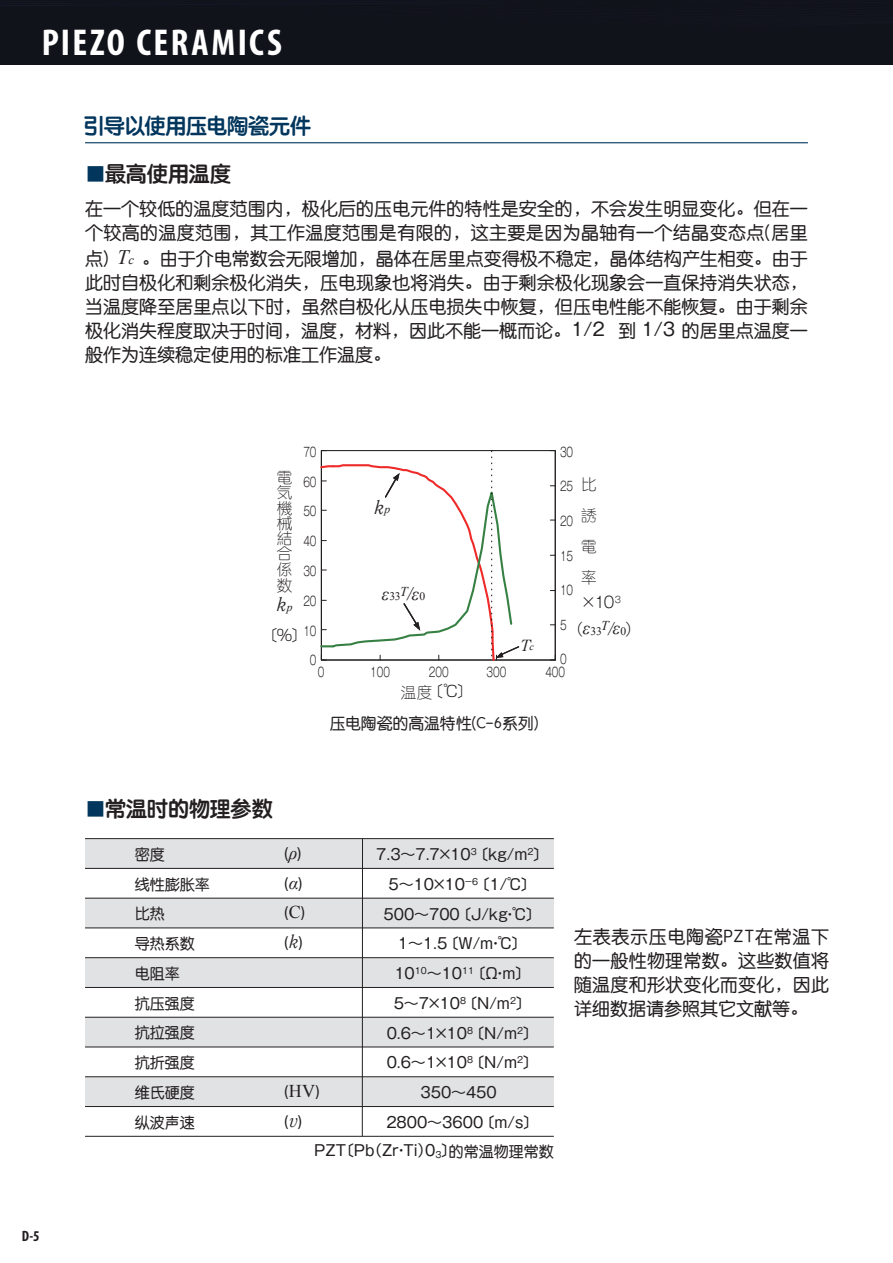
<style>
.page{position:relative;width:893px;height:1263px;background:#fff}
.page>*{position:absolute;margin:0;border:0;box-sizing:border-box;transform-origin:0 0}
.t1{font:700 condensed 37.5px "Myriad Pro";letter-spacing:.065em;color:#fff}
.t2{font:21px "ST Yuanti SC Bold";letter-spacing:-.005em;color:#231f20}
.t3{font:21px "ST Yuanti SC Bold";letter-spacing:-.01em;color:#02365c}
.t4{font:italic 18.45px "Times New Roman";color:#231f20}
.t5{font:italic 18.45px "MOG Century Old";color:#231f20}
.t6{font:18px/24px "ST Yuanti SC Regular";letter-spacing:.005em;color:#231f20;text-align:justify}
.t7{font:15.75px "ST Yuanti SC Regular";letter-spacing:.005em;color:#231f20}
.t8{font:15.45px/15.5px "ST Yuanti SC Light";color:#231f20;text-align:justify}
.t9{font:300 15.45px "Shin Go Pro";color:#231f20}
.t10{font:300 15.45px "Gothic MB101 Pro";color:#231f20}
.t11{font:italic 15.45px "MOG Century Old";color:#231f20}
.t12{font:15px/29.7px "Gothic MB101 Pro";color:#231f20;text-align:center}
.t13{font:15px/29.7px "ST Yuanti SC Regular";color:#231f20}
.t14{font:700 condensed 15px "Myriad Pro";color:#231f20}
.t15{font:300 12.9px "Gothic MB101 Pro";color:#231f20;scale:.75 1}
.t16{font:11.55px "Times New Roman";color:#231f20}
.s1{color:#02365c}
.s2{font-family:"Times New Roman";font-style:italic;font-size:20.55px}
.s3{font-family:"Times New Roman";font-style:italic;font-size:12.9px}
.s4{font-family:"Gothic MB101 Pro"}
.s5{font-family:"Times New Roman";font-size:11.55px}
.s6{font-style:normal;font-size:11.55px}
.s7{font-family:"Shin Go Pro"}
.s8{font-family:"Shin Go Pro";font-weight:300;font-size:15.45px}
.s9{font-style:italic;font-size:18.45px}
.s10{font-family:"Shin Go Pro";font-weight:300;font-style:normal;font-size:15.45px}
.s11{font-family:"Times New Roman";font-size:10.35px}
.s12{font-family:"ST Yuanti SC Light";font-weight:400}
.s13{font-family:"Times New Roman";font-style:italic;font-size:18px}
.s14{font-family:"Times New Roman";font-size:18px}
.s15{font-family:"MOG Century Old";font-style:italic;font-size:18px}
.s16{font-family:"ST Yuanti SC Regular"}
</style>
<div class="page">
<div style="left:0;top:0;width:893px;height:65px;background:#11131b"></div>
<div style="left:85px;top:839px;width:469px;height:29px;background:#e1e2e4"></div>
<hr style="left:85px;top:868px;width:469px;height:1px;background:#231f20">
<hr style="left:85px;top:838px;width:469px;height:1px;background:#231f20">
<div style="left:85px;top:898px;width:469px;height:30px;background:#e1e2e4"></div>
<hr style="left:85px;top:928px;width:469px;height:1px;background:#231f20">
<hr style="left:85px;top:898px;width:469px;height:1px;background:#231f20">
<div style="left:85px;top:958px;width:469px;height:29px;background:#e1e2e4"></div>
<hr style="left:85px;top:987px;width:469px;height:1px;background:#231f20">
<hr style="left:85px;top:957px;width:469px;height:1px;background:#231f20">
<div style="left:85px;top:1017px;width:469px;height:30px;background:#e1e2e4"></div>
<hr style="left:85px;top:1047px;width:469px;height:1px;background:#231f20">
<hr style="left:85px;top:1017px;width:469px;height:1px;background:#231f20">
<div style="left:85px;top:1077px;width:469px;height:29px;background:#e1e2e4"></div>
<hr style="left:85px;top:1106px;width:469px;height:1px;background:#231f20">
<hr style="left:85px;top:1076px;width:469px;height:1px;background:#231f20">
<hr style="left:85px;top:1136px;width:469px;height:1px;background:#231f20">
<hr style="left:362px;top:839px;width:1px;height:297px;background:#231f20">
<hr style="left:85px;top:142px;width:723px;height:1px;background:#02365c">
<hr style="left:321px;top:660px;width:234px;height:1px;background:#231f20">
<hr style="left:555px;top:451px;width:1px;height:209px;background:#231f20">
<svg style="left:550px;top:655px;width:6px;height:6px"></svg>
<svg style="left:320px;top:450px;width:199px;height:211px"></svg>
<h1 class="t1" style="left:42px;top:19px;width:242px">PIEZO CERAMICS</h1>
<p class="t3" style="left:83px;top:110px;width:229px">引导以使用压电陶瓷元件</p>
<p class="t2" style="left:85px;top:158px;width:148px"><span class="s1">■</span>最高使用温度</p>
<p class="t6" style="left:85px;top:196px;width:724px">在一个较低的温度范围内，极化后的压电元件的特性是安全的，不会发生明显变化。但在一个较高的温度范围，其工作温度范围是有限的，这主要是因为晶轴有一个结晶变态点(居里</p>
<p class="t6" style="left:85px;top:245px;width:724px">点) <span class="s2">T</span><span class="s3">c</span> 。由于介电常数会无限增加，晶体在居里点变得极不稳定，晶体结构产生相变。由于此时自极化和剩余极化消失，压电现象也将消失。由于剩余极化现象会一直保持消失状态，当温度降至居里点以下时，虽然自极化从压电损失中恢复，但压电性能不能恢复。由于剩余极化消失程度取决于时间，温度，材料，因此不能一概而论。<span class="s4">1/2</span> 到 <span class="s4">1/3</span> 的居里点温度一般作为连续稳定使用的标准工作温度。</p>
<p class="t15" style="left:303px;top:441px;width:19px">70</p>
<p class="t15" style="left:303px;top:471px;width:19px">60</p>
<p class="t15" style="left:303px;top:501px;width:19px">50</p>
<p class="t15" style="left:303px;top:531px;width:19px">40</p>
<p class="t15" style="left:303px;top:560px;width:19px">30</p>
<p class="t15" style="left:303px;top:590px;width:19px">20</p>
<p class="t15" style="left:303px;top:620px;width:19px">10</p>
<p class="t15" style="left:310px;top:650px;width:10px">0</p>
<p class="t15" style="left:560px;top:441px;width:19px">30</p>
<p class="t15" style="left:560px;top:476px;width:19px">25</p>
<p class="t15" style="left:560px;top:510px;width:19px">20</p>
<p class="t15" style="left:560px;top:545px;width:19px">15</p>
<p class="t15" style="left:560px;top:579px;width:19px">10</p>
<p class="t15" style="left:560px;top:614px;width:10px">5</p>
<p class="t15" style="left:560px;top:649px;width:10px">0</p>
<p class="t8" style="left:277px;top:468px;width:17px">電気機械結合係数</p>
<p class="t8" style="left:581px;top:468px;width:17px;line-height:30.9px">比誘電率</p>
<p class="t5" style="left:374px;top:499px;width:18px">k<span class="s5">p</span></p>
<p class="t4" style="left:382px;top:581px;width:45px">ε<span class="s6">33</span><sup>T</sup>/ε<span class="s6">0</span></p>
<p class="t5" style="left:276px;top:596px;width:18px">k<span class="s5">p</span></p>
<p class="t10" style="left:581px;top:589px;width:41px"><span class="s7">×</span>10<sup>3</sup></p>
<p class="t16" style="left:568px;top:623px;width:42px"><span class="s8">（</span><span class="s9">ε</span>33<sup>T</sup></p>
<p class="t9" style="left:262px;top:622px;width:47px">〔％〕</p>
<p class="t4" style="left:608px;top:616px;width:34px">/ε<span class="s6">0</span><span class="s10">）</span></p>
<p class="t11" style="left:520px;top:638px;width:16px">T<span class="s11">c</span></p>
<p class="t15" style="left:370px;top:661px;width:28px">100</p>
<p class="t15" style="left:429px;top:661px;width:28px">200</p>
<p class="t15" style="left:487px;top:661px;width:28px">300</p>
<p class="t15" style="left:318px;top:661px;width:10px">0</p>
<p class="t15" style="left:545px;top:661px;width:28px">400</p>
<p class="t9" style="left:401px;top:679px;width:74px"><span class="s12">温度</span>〔℃〕</p>
<p class="t14" style="left:22px;top:1227px;width:19px">D-5</p>
<p class="t7" style="left:330px;top:711px;width:211px">压电陶瓷的高温特性(C-6系列)</p>
<p class="t2" style="left:85px;top:793px;width:189px"><span class="s1">■</span>常温时的物理参数</p>
<p class="t13" style="left:135px;top:839px;width:31px">密度</p>
<p class="t12" style="left:284px;top:836px;width:19px">(<span class="s13">ρ</span>)</p>
<p class="t13" style="left:135px;top:868px;width:76px">线性膨胀率</p>
<p class="t12" style="left:284px;top:866px;width:21px">(<span class="s13">α</span>)</p>
<p class="t13" style="left:135px;top:898px;width:31px">比热</p>
<p class="t12" style="left:284px;top:896px;width:23px">(<span class="s14">C</span>)</p>
<p class="t13" style="left:135px;top:928px;width:61px">导热系数</p>
<p class="t12" style="left:284px;top:925px;width:21px">(<span class="s15">k</span>)</p>
<p class="t13" style="left:135px;top:958px;width:61px">电阻率抗压强度抗拉强度抗折强度维氏硬度</p>
<p class="t12" style="left:376px;top:837px;width:174px">7.3<span class="s7">～</span>7.7<span class="s7">×</span>10<sup>3</sup><span class="s7">〔</span>kg/m<sup>2</sup><span class="s7">〕<br></span>5<span class="s7">～</span>10<span class="s7">×</span>10<sup>－</sup><sup>6</sup><span class="s7">〔</span>1/<span class="s7">℃〕<br></span>500<span class="s7">～</span>700<span class="s7">〔</span>J/kg<span class="s7">・℃〕<br></span>1<span class="s7">～</span>1.5<span class="s7">〔</span>W/m<span class="s7">・℃〕<br></span>10<sup>10</sup><span class="s7">～</span>10<sup>11</sup><span class="s7">〔Ω・</span>m<span class="s7">〕<br></span>5<span class="s7">～</span>7<span class="s7">×</span>10<sup>8</sup><span class="s7">〔</span>N/m<sup>2</sup><span class="s7">〕<br></span>0.6<span class="s7">～</span>1<span class="s7">×</span>10<sup>8</sup><span class="s7">〔</span>N/m<sup>2</sup><span class="s7">〕<br></span>0.6<span class="s7">～</span>1<span class="s7">×</span>10<sup>8</sup><span class="s7">〔</span>N/m<sup>2</sup><span class="s7">〕<br></span>350<span class="s7">～</span>450<br>2800<span class="s7">～</span>3600<span class="s7">〔</span>m/s<span class="s7">〕</span></p>
<p class="t12" style="left:314px;top:1133px;width:241px">PZT<span class="s7">〔</span>Pb<span class="s7">（</span>Zr<span class="s7">・</span>Ti<span class="s7">）</span>0<sub>3</sub><span class="s7">〕</span><span class="s16">的常温物理常数</span></p>
<p class="t12" style="left:284px;top:1074px;width:38px">(<span class="s14">HV</span>)</p>
<p class="t13" style="left:135px;top:1106px;width:61px">纵波声速</p>
<p class="t12" style="left:284px;top:1104px;width:20px">(<span class="s15">v</span>)</p>
<p class="t6" style="left:574px;top:924px;width:257px">左表表示压电陶瓷PZT在常温下的一般性物理常数。这些数值将随温度和形状变化而变化，因此详细数据请参照其它文献等。</p>
</div>
